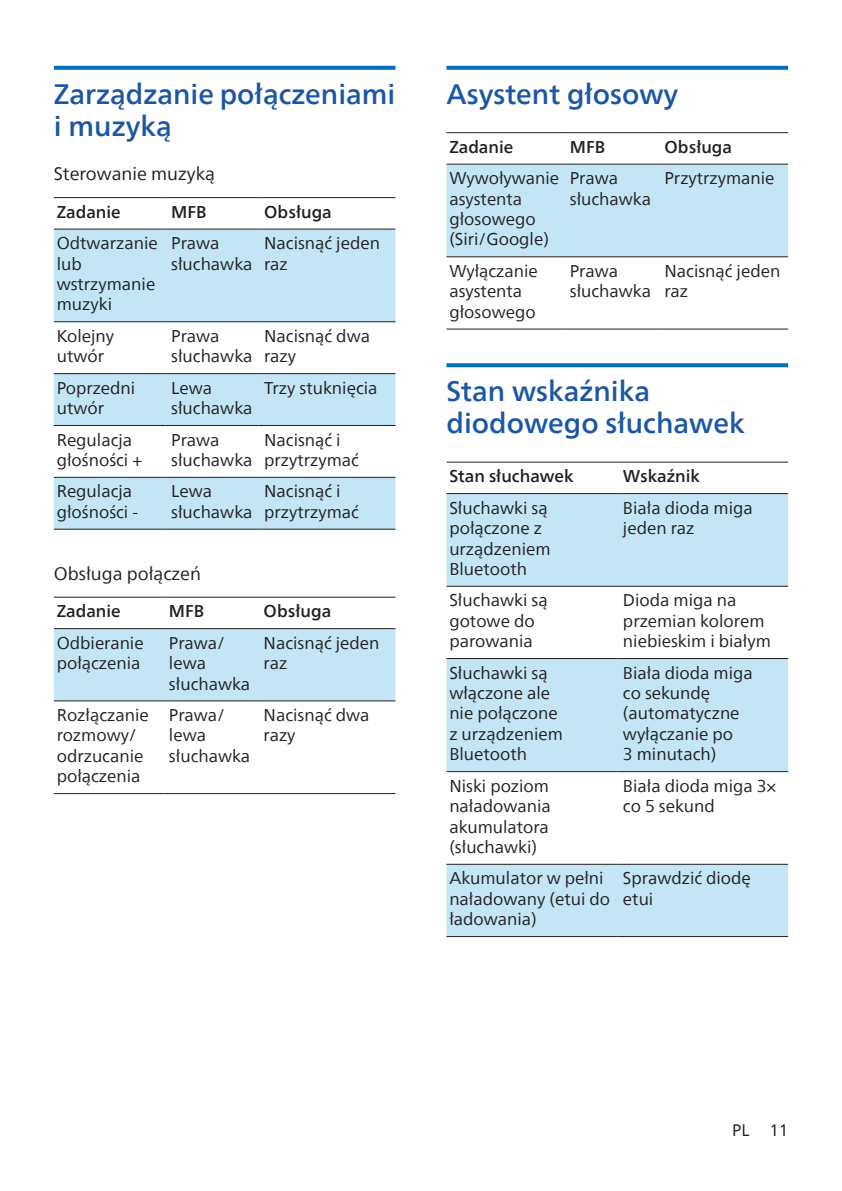
<style>
.page{position:relative;width:842px;height:1191px;background:#fff}
.page>*{position:absolute;margin:0;border:0;box-sizing:border-box;transform-origin:0 0}
.heading2{font:500 28px/32px "Neue Frutiger World";color:#1c57a5}
.Body_Text__0{font:18px "Neue Frutiger World";color:#231f20}
.Body_Text{font:17px/20.4px "Neue Frutiger World";color:#231f20}
.Body_Text-2{font:500 17px "Neue Frutiger World";color:#231f20}
.t1{font:16.4px "Neue Frutiger World";color:#231f20}
</style>
<div class="page">
<svg style="left:54px;top:66px;width:341px;height:4px"></svg>
<svg style="left:54px;top:230px;width:341px;height:299px;fill:#c4e5f4"></svg>
<svg style="left:54px;top:426px;width:341px;height:51px"></svg>
<hr style="left:54px;top:197px;width:112px;height:1px;background:#231f20">
<hr style="left:166px;top:197px;width:93px;height:1px;background:#231f20">
<hr style="left:259px;top:197px;width:136px;height:1px;background:#231f20">
<hr style="left:54px;top:229px;width:112px;height:1px;background:#231f20">
<hr style="left:166px;top:229px;width:93px;height:1px;background:#231f20">
<hr style="left:259px;top:229px;width:136px;height:1px;background:#231f20">
<hr style="left:54px;top:321px;width:112px;height:1px;background:#231f20">
<hr style="left:166px;top:321px;width:93px;height:1px;background:#231f20">
<hr style="left:259px;top:321px;width:136px;height:1px;background:#231f20">
<hr style="left:54px;top:373px;width:112px;height:1px;background:#231f20">
<hr style="left:166px;top:373px;width:93px;height:1px;background:#231f20">
<hr style="left:259px;top:373px;width:136px;height:1px;background:#231f20">
<hr style="left:54px;top:425px;width:112px;height:1px;background:#231f20">
<hr style="left:166px;top:425px;width:93px;height:1px;background:#231f20">
<hr style="left:259px;top:425px;width:136px;height:1px;background:#231f20">
<hr style="left:54px;top:477px;width:112px;height:1px;background:#231f20">
<hr style="left:166px;top:477px;width:93px;height:1px;background:#231f20">
<hr style="left:259px;top:477px;width:136px;height:1px;background:#231f20">
<hr style="left:54px;top:529px;width:112px;height:1px;background:#231f20">
<hr style="left:166px;top:529px;width:93px;height:1px;background:#231f20">
<hr style="left:259px;top:529px;width:136px;height:1px;background:#231f20">
<div style="left:54px;top:629px;width:341px;height:71px;background:#c4e5f4"></div>
<hr style="left:54px;top:596px;width:109px;height:1px;background:#231f20">
<hr style="left:163px;top:596px;width:95px;height:1px;background:#231f20">
<hr style="left:258px;top:596px;width:137px;height:1px;background:#231f20">
<hr style="left:54px;top:628px;width:109px;height:1px;background:#231f20">
<hr style="left:163px;top:628px;width:95px;height:1px;background:#231f20">
<hr style="left:258px;top:628px;width:137px;height:1px;background:#231f20">
<hr style="left:54px;top:700px;width:109px;height:1px;background:#231f20">
<hr style="left:163px;top:700px;width:95px;height:1px;background:#231f20">
<hr style="left:258px;top:700px;width:137px;height:1px;background:#231f20">
<hr style="left:54px;top:793px;width:109px;height:1px;background:#231f20">
<hr style="left:163px;top:793px;width:95px;height:1px;background:#231f20">
<hr style="left:258px;top:793px;width:137px;height:1px;background:#231f20">
<svg style="left:446px;top:66px;width:342px;height:4px"></svg>
<svg style="left:446px;top:363px;width:342px;height:4px"></svg>
<div style="left:446px;top:165px;width:342px;height:91px;background:#c4e5f4"></div>
<hr style="left:446px;top:132px;width:118px;height:1px;background:#231f20">
<hr style="left:564px;top:132px;width:95px;height:1px;background:#231f20">
<hr style="left:659px;top:132px;width:129px;height:1px;background:#231f20">
<hr style="left:446px;top:164px;width:118px;height:1px;background:#231f20">
<hr style="left:564px;top:164px;width:95px;height:1px;background:#231f20">
<hr style="left:659px;top:164px;width:129px;height:1px;background:#231f20">
<hr style="left:446px;top:256px;width:118px;height:1px;background:#231f20">
<hr style="left:564px;top:256px;width:95px;height:1px;background:#231f20">
<hr style="left:659px;top:256px;width:129px;height:1px;background:#231f20">
<hr style="left:446px;top:328px;width:118px;height:1px;background:#231f20">
<hr style="left:564px;top:328px;width:95px;height:1px;background:#231f20">
<hr style="left:659px;top:328px;width:129px;height:1px;background:#231f20">
<svg style="left:446px;top:494px;width:342px;height:442px;fill:#c4e5f4"></svg>
<svg style="left:446px;top:772px;width:342px;height:91px"></svg>
<hr style="left:446px;top:461px;width:171px;height:1px;background:#231f20">
<hr style="left:617px;top:461px;width:171px;height:1px;background:#231f20">
<hr style="left:446px;top:493px;width:171px;height:1px;background:#231f20">
<hr style="left:617px;top:493px;width:171px;height:1px;background:#231f20">
<hr style="left:446px;top:586px;width:171px;height:1px;background:#231f20">
<hr style="left:617px;top:586px;width:171px;height:1px;background:#231f20">
<hr style="left:446px;top:658px;width:171px;height:1px;background:#231f20">
<hr style="left:617px;top:658px;width:171px;height:1px;background:#231f20">
<hr style="left:446px;top:771px;width:171px;height:1px;background:#231f20">
<hr style="left:617px;top:771px;width:171px;height:1px;background:#231f20">
<hr style="left:446px;top:863px;width:171px;height:1px;background:#231f20">
<hr style="left:617px;top:863px;width:171px;height:1px;background:#231f20">
<hr style="left:446px;top:936px;width:171px;height:1px;background:#231f20">
<hr style="left:617px;top:936px;width:171px;height:1px;background:#231f20">
<p class="heading2" style="left:54px;top:78px;width:343px">Zarządzanie połączeniami i muzyką</p>
<p class="Body_Text__0" style="left:54px;top:160px;width:163px">Sterowanie muzyką</p>
<p class="Body_Text-2" style="left:57px;top:198px;width:65px">Zadanie</p>
<p class="Body_Text-2" style="left:171px;top:198px;width:37px">MFB</p>
<p class="Body_Text-2" style="left:264px;top:198px;width:69px">Obsługa</p>
<p class="Body_Text" style="left:57px;top:233px;width:103px">Odtwarzanie lub wstrzymanie muzyki</p>
<p class="Body_Text" style="left:171px;top:233px;width:83px">Prawa słuchawka</p>
<p class="Body_Text" style="left:264px;top:233px;width:117px">Nacisnąć jeden raz</p>
<p class="Body_Text" style="left:57px;top:326px;width:59px">Kolejny utwór</p>
<p class="Body_Text" style="left:171px;top:326px;width:83px">Prawa słuchawka</p>
<p class="Body_Text" style="left:264px;top:326px;width:107px">Nacisnąć dwa razy</p>
<p class="Body_Text" style="left:57px;top:378px;width:80px">Poprzedni utwór</p>
<p class="Body_Text" style="left:171px;top:378px;width:83px">Lewa słuchawka</p>
<p class="Body_Text" style="left:264px;top:378px;width:115px">Trzy stuknięcia</p>
<p class="Body_Text" style="left:57px;top:430px;width:87px">Regulacja głośności +</p>
<p class="Body_Text" style="left:171px;top:430px;width:83px">Prawa słuchawka</p>
<p class="Body_Text" style="left:264px;top:430px;width:96px">Nacisnąć i przytrzymać</p>
<p class="Body_Text" style="left:57px;top:481px;width:83px">Regulacja głośności -</p>
<p class="Body_Text" style="left:171px;top:481px;width:83px">Lewa słuchawka</p>
<p class="Body_Text" style="left:264px;top:481px;width:96px">Nacisnąć i przytrzymać</p>
<p class="Body_Text__0" style="left:54px;top:559px;width:149px">Obsługa połączeń</p>
<p class="Body_Text-2" style="left:57px;top:597px;width:65px">Zadanie</p>
<p class="Body_Text-2" style="left:169px;top:597px;width:37px">MFB</p>
<p class="Body_Text-2" style="left:264px;top:597px;width:69px">Obsługa</p>
<p class="Body_Text" style="left:57px;top:633px;width:88px">Odbieranie połączenia</p>
<p class="Body_Text" style="left:169px;top:633px;width:83px">Prawa/ lewa słuchawka</p>
<p class="Body_Text" style="left:264px;top:633px;width:117px">Nacisnąć jeden raz</p>
<p class="Body_Text" style="left:57px;top:705px;width:94px">Rozłączanie rozmowy/ odrzucanie połączenia</p>
<p class="Body_Text" style="left:169px;top:705px;width:83px">Prawa/ lewa słuchawka</p>
<p class="Body_Text" style="left:264px;top:705px;width:107px">Nacisnąć dwa razy</p>
<p class="heading2" style="left:446px;top:78px;width:233px">Asystent głosowy</p>
<p class="Body_Text-2" style="left:449px;top:133px;width:65px">Zadanie</p>
<p class="Body_Text-2" style="left:570px;top:133px;width:37px">MFB</p>
<p class="Body_Text-2" style="left:664px;top:133px;width:69px">Obsługa</p>
<p class="Body_Text" style="left:449px;top:168px;width:111px">Wywoływanie asystenta głosowego (Siri/Google)</p>
<p class="Body_Text" style="left:570px;top:168px;width:83px">Prawa słuchawka</p>
<p class="Body_Text" style="left:664px;top:168px;width:112px">Przytrzymanie</p>
<p class="Body_Text" style="left:449px;top:261px;width:90px">Wyłączanie asystenta głosowego</p>
<p class="Body_Text" style="left:570px;top:261px;width:83px">Prawa słuchawka</p>
<p class="Body_Text" style="left:664px;top:261px;width:117px">Nacisnąć jeden raz</p>
<p class="heading2" style="left:446px;top:375px;width:300px">Stan wskaźnika diodowego słuchawek</p>
<p class="Body_Text-2" style="left:449px;top:462px;width:126px">Stan słuchawek</p>
<p class="Body_Text-2" style="left:623px;top:462px;width:79px">Wskaźnik</p>
<p class="Body_Text" style="left:449px;top:498px;width:103px">Słuchawki są połączone z urządzeniem<br>Bluetooth</p>
<p class="Body_Text" style="left:623px;top:498px;width:131px">Biała dioda miga jeden raz</p>
<p class="Body_Text" style="left:449px;top:590px;width:100px">Słuchawki są gotowe do parowania</p>
<p class="Body_Text" style="left:623px;top:590px;width:149px">Dioda miga na przemian kolorem niebieskim i białym</p>
<p class="Body_Text" style="left:449px;top:663px;width:115px">Słuchawki są włączone ale nie połączone z urządzeniem<br>Bluetooth</p>
<p class="Body_Text" style="left:623px;top:663px;width:131px">Biała dioda miga co sekundę (automatyczne wyłączanie po<br>3 minutach)</p>
<p class="Body_Text" style="left:449px;top:776px;width:103px;text-align:justify">Niski poziom naładowania akumulatora (słuchawki)</p>
<p class="Body_Text" style="left:623px;top:776px;width:155px">Biała dioda miga 3× co 5 sekund</p>
<p class="Body_Text" style="left:449px;top:868px;width:162px">Akumulator w pełni naładowany (etui do ładowania)</p>
<p class="Body_Text" style="left:623px;top:868px;width:129px">Sprawdzić diodę etui</p>
<p class="t1" style="left:732px;top:1117px;width:58px">PL 11</p>
</div>
